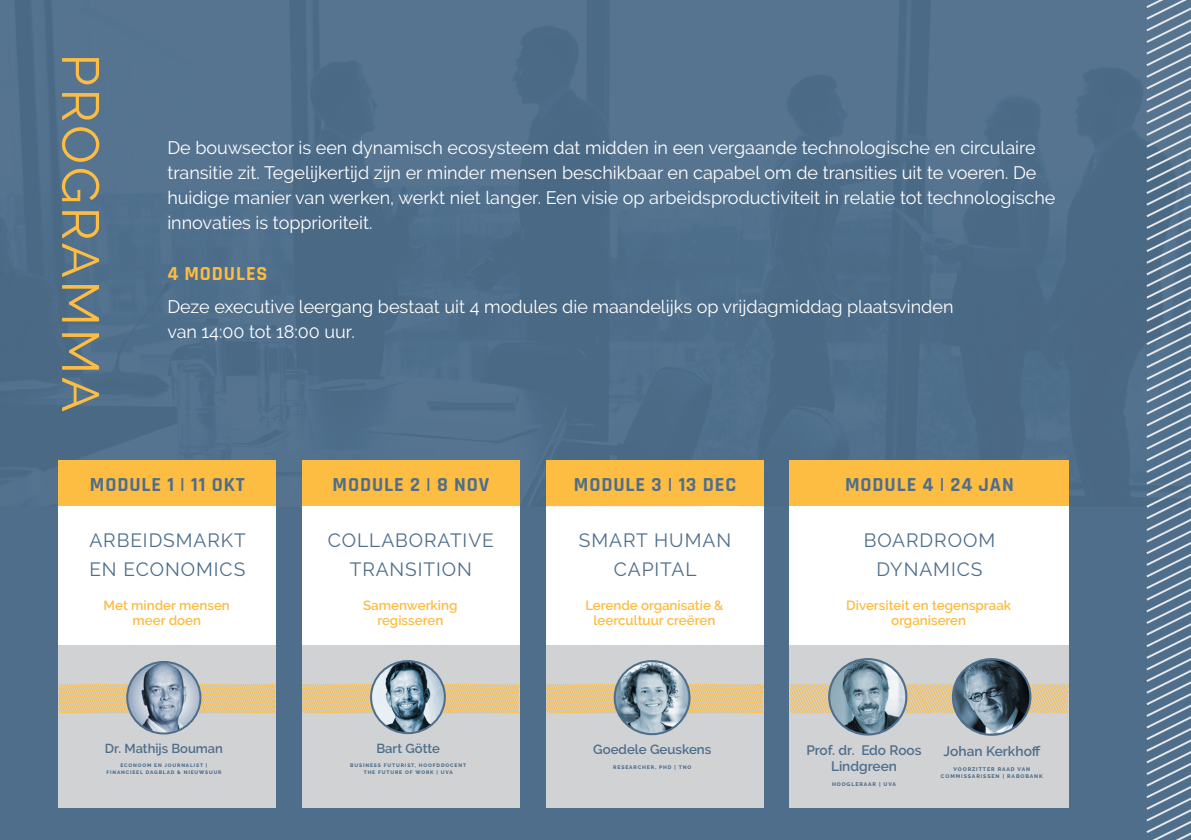
<style>
.page{position:relative;width:1191px;height:840px;background:#fff}
.page>*{position:absolute;margin:0;border:0;box-sizing:border-box;transform-origin:0 0}
.H-1{font:52px "Raleway";letter-spacing:.05em;color:#fdbc42}
.H-5{font:700 20.2px "Rajdhani";letter-spacing:.045em;color:#4e6e8b}
.H-5-2{font:700 20.2px "Rajdhani";letter-spacing:.045em;color:#fdbc42}
.H-1-2{font:19.2px/28.2px "Raleway";letter-spacing:.05em;color:#4e6e8b;text-align:center}
.Body-1{font:18px/25.2px "Raleway";color:#fff}
.S--1{font:600 13.8px "Raleway";color:#4e6e8b}
.S--1-2{font:600 13.6px/15.8px "Raleway";color:#4e6e8b;text-align:center}
.S--1-3{font:600 13.4px/15.4px "Raleway";color:#fdbc42;text-align:center}
.S--1-4{font:600 13.2px "Raleway";color:#4e6e8b}
.S--1-5{font:600 13px "Raleway";color:#4e6e8b}
.S--1-6{font:800 5.2px/7.4px "Raleway";letter-spacing:.17em;color:#4e6e8b;text-align:center}
.Body-1-2{font:800 5px/7px "Raleway";letter-spacing:.17em;color:#4e6e8b;text-align:center}
.S--1-7{font:800 5px "Raleway";letter-spacing:.17em;color:#4e6e8b}
</style>
<div class="page">
<div style="left:0;top:0;width:1191px;height:839px;background:#4e6e8b"></div>
<div style="left:546px;top:460px;width:218px;height:343px;background:#fff"></div>
<div style="left:546px;top:645px;width:218px;height:162px;background:#d1d2d4"></div>
<div style="left:546px;top:460px;width:218px;height:45px;background:#fdbc42"></div>
<div style="left:789px;top:460px;width:280px;height:343px;background:#fff"></div>
<div style="left:789px;top:645px;width:280px;height:162px;background:#d1d2d4"></div>
<div style="left:789px;top:460px;width:280px;height:45px;background:#fdbc42"></div>
<svg style="left:546px;top:684px;width:218px;height:29px;background:#e6c587"></svg>
<img style="left:615px;top:662px;width:74px;height:71px">
<div style="left:613px;top:659px;width:77px;height:75px;border:2px solid #4e6e8b;border-radius:50%"></div>
<svg style="left:789px;top:684px;width:280px;height:29px"></svg>
<img style="left:829px;top:660px;width:77px;height:74px">
<div style="left:828px;top:657px;width:79px;height:78px;border:2px solid #4e6e8b;border-radius:50%"></div>
<svg style="left:1146px;top:0;width:45px;height:839px"></svg>
<img style="left:953px;top:660px;width:77px;height:74px">
<div style="left:952px;top:657px;width:79px;height:78px;border:2px solid #4e6e8b;border-radius:50%"></div>
<div style="left:59px;top:460px;width:217px;height:343px;background:#fff"></div>
<div style="left:59px;top:645px;width:217px;height:162px;background:#d1d2d4"></div>
<svg style="left:58px;top:683px;width:219px;height:30px;background:#e5c58a"></svg>
<div style="left:59px;top:460px;width:217px;height:45px;background:#fdbc42"></div>
<img style="left:127px;top:663px;width:73px;height:70px">
<div style="left:126px;top:660px;width:75px;height:74px;border:2px solid #4e6e8b;border-radius:50%"></div>
<div style="left:302px;top:460px;width:218px;height:343px;background:#fff"></div>
<div style="left:302px;top:645px;width:218px;height:162px;background:#d1d2d4"></div>
<div style="left:302px;top:460px;width:218px;height:45px;background:#fdbc42"></div>
<svg style="left:302px;top:684px;width:218px;height:29px;background:#e7c587"></svg>
<img style="left:371px;top:662px;width:74px;height:70px">
<div style="left:370px;top:659px;width:76px;height:74px;border:2px solid #4e6e8b;border-radius:50%"></div>
<p class="H-1" style="left:111px;top:53px;width:360px;rotate:90deg">PROGRAMMA</p>
<p class="Body-1" style="left:167px;top:135px;width:889px">De bouwsector is een dynamisch ecosysteem dat midden in een vergaande technologische en circulaire transitie zit. Tegelijkertijd zijn er minder mensen beschikbaar en capabel om de transities uit te voeren. De huidige manier van werken, werkt niet langer. Een visie op arbeidsproductiviteit in relatie tot technologische innovaties is topprioriteit.</p>
<p class="H-5-2" style="left:167px;top:261px;width:102px">4 MODULES</p>
<p class="Body-1" style="left:167px;top:294px;width:787px">Deze executive leergang bestaat uit 4 modules die maandelijks op vrijdagmiddag plaatsvinden</p>
<p class="Body-1" style="left:167px;top:319px;width:189px">van 14:00 tot 18:00 uur.</p>
<p class="H-5" style="left:90px;top:472px;width:156px">MODULE 1 | 11 OKT</p>
<p class="H-5" style="left:332px;top:472px;width:158px">MODULE 2 | 8 NOV</p>
<p class="H-5" style="left:574px;top:472px;width:164px">MODULE 3 | 13 DEC</p>
<p class="H-5" style="left:845px;top:472px;width:170px">MODULE 4 | 24 JAN</p>
<p class="H-1-2" style="left:89px;top:526px;width:158px;text-align:left">ARBEIDSMARKT<br>EN ECONOMICS</p>
<p class="H-1-2" style="left:328px;top:526px;width:168px">COLLABORATIVE<br>TRANSITION</p>
<p class="H-1-2" style="left:579px;top:526px;width:154px">SMART HUMAN<br>CAPITAL</p>
<p class="H-1-2" style="left:863px;top:526px;width:133px">BOARDROOM<br>DYNAMICS</p>
<p class="S--1-3" style="left:104px;top:597px;width:128px">Met minder mensen meer doen</p>
<p class="S--1-3" style="left:363px;top:597px;width:96px">Samenwerking regisseren</p>
<p class="S--1-3" style="left:585px;top:597px;width:140px">Lerende organisatie &amp; leercultuur creëren</p>
<p class="S--1-3" style="left:846px;top:597px;width:166px">Diversiteit en tegenspraak</p>
<p class="S--1-3" style="left:891px;top:612px;width:76px">organiseren</p>
<p class="S--1-5" style="left:105px;top:740px;width:120px">Dr. Mathijs Bouman</p>
<p class="Body-1-2" style="left:106px;top:761px;width:117px">ECONOOM EN JOURNALIST |<br>FINANCIEEL DAGBLAD &amp; NIEUWSUUR</p>
<p class="S--1-5" style="left:376px;top:740px;width:65px">Bart Götte</p>
<p class="Body-1-2" style="left:350px;top:761px;width:117px">BUSINESS FUTURIST, HOOFDDOCENT<br>THE FUTURE OF WORK | UVA</p>
<p class="S--1-4" style="left:593px;top:741px;width:120px">Goedele Geuskens</p>
<p class="S--1-7" style="left:613px;top:763px;width:80px">RESEARCHER, PHD | TNO</p>
<p class="S--1-2" style="left:806px;top:742px;width:117px">Prof. dr. Edo Roos<br>Lindgreen</p>
<p class="S--1-6" style="left:832px;top:780px;width:66px">HOOGLERAAR | UVA</p>
<p class="S--1" style="left:943px;top:742px;width:98px">Johan Kerkhoff</p>
<p class="S--1-6" style="left:941px;top:764px;width:103px">VOORZITTER RAAD VAN<br>COMMISSARISSEN | RABOBANK</p>
</div>
